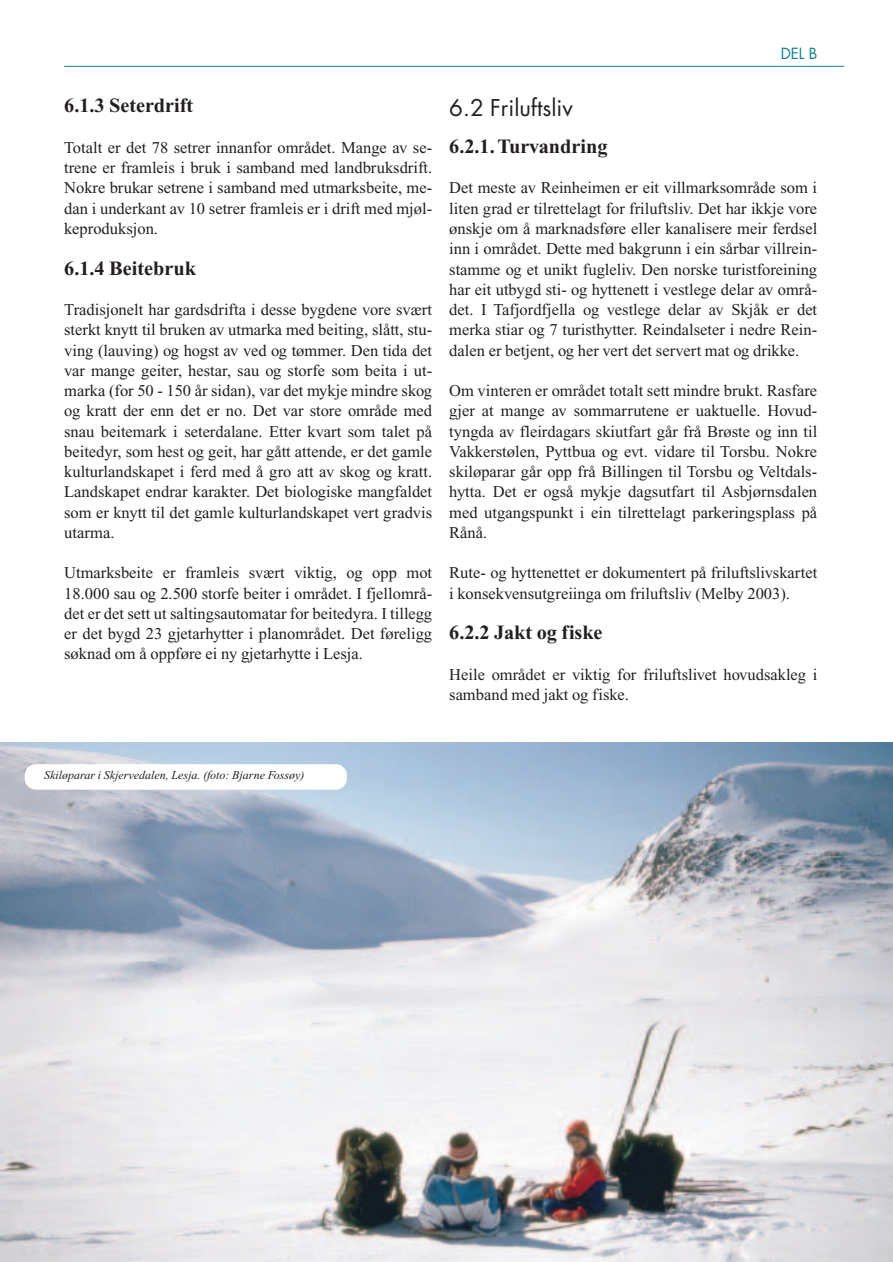
<style>
.page{position:relative;width:893px;height:1262px;background:#fff}
.page>*{position:absolute;margin:0;border:0;box-sizing:border-box;transform-origin:0 0}
.t1{font:22.5px "Futura";color:#231f20}
.t2{font:700 20.25px "Times";color:#231f20}
.t3{font:16.5px/20.2px "Times";color:#231f20;text-align:justify}
.t4{font:15px "Futura";color:#14818c}
.t5{font:italic 12px "Times";color:#231f20}
</style>
<div class="page">
<hr style="left:64px;top:66px;width:780px;height:1px;background:#14818c">
<img style="left:0;top:743px;width:892px;height:519px">
<div style="left:25px;top:764px;width:322px;height:25px;background:#fff;border-radius:11px"></div>
<p class="t2" style="left:64px;top:99px;width:131px">6.1.3 Seterdrift</p>
<p class="t3" style="left:64px;top:139px;width:369px">Totalt er det 78 setrer innanfor området. Mange av se&shy;trene er framleis i bruk i samband med landbruksdrift.<br>Nokre brukar setrene i samband med utmarksbeite, me&shy;dan i underkant av 10 setrer framleis er i drift med mjøl&shy;keproduksjon.</p>
<p class="t2" style="left:64px;top:261px;width:133px">6.1.4 Beitebruk</p>
<p class="t3" style="left:64px;top:301px;width:369px">Tradisjonelt har gardsdrifta i desse bygdene vore svært sterkt knytt til bruken av utmarka med beiting, slått, stu&shy;ving (lauving) og hogst av ved og tømmer. Den tida det var mange geiter, hestar, sau og storfe som beita i ut&shy;marka (for 50 - 150 år sidan), var det mykje mindre skog og kratt der enn det er no. Det var store område med snau beitemark i seterdalane. Etter kvart som talet på beitedyr, som hest og geit, har gått attende, er det gamle kulturlandskapet i ferd med å gro att av skog og kratt.<br>Landskapet endrar karakter. Det biologiske mangfaldet som er knytt til det gamle kulturlandskapet vert gradvis utarma.</p>
<p class="t3" style="left:64px;top:564px;width:369px">Utmarksbeite er framleis svært viktig, og opp mot 18.000 sau og 2.500 storfe beiter i området. I fjellområ&shy;det er det sett ut saltingsautomatar for beitedyra. I tillegg er det bygd 23 gjetarhytter i planområdet. Det føreligg søknad om å oppføre ei ny gjetarhytte i Lesja.</p>
<p class="t4" style="left:780px;top:47px;width:38px">DEL B</p>
<h1 class="t1" style="left:449px;top:97px;width:125px">6.2 Friluftsliv</h1>
<p class="t2" style="left:449px;top:139px;width:160px">6.2.1. Turvandring</p>
<p class="t3" style="left:449px;top:179px;width:369px">Det meste av Reinheimen er eit villmarksområde som i liten grad er tilrettelagt for friluftsliv. Det har ikkje vore ønskje om å marknadsføre eller kanalisere meir ferdsel inn i området. Dette med bakgrunn i ein sårbar villrein&shy;stamme og et unikt fugleliv. Den norske turistforeining har eit utbygd sti- og hyttenett i vestlege delar av områ&shy;det. I Tafjordfjella og vestlege delar av Skjåk er det merka stiar og 7 turisthytter. Reindalseter i nedre Rein&shy;dalen er betjent, og her vert det servert mat og drikke.</p>
<p class="t3" style="left:449px;top:382px;width:369px">Om vinteren er området totalt sett mindre brukt. Rasfare gjer at mange av sommarrutene er uaktuelle. Hovud&shy;tyngda av fleirdagars skiutfart går frå Brøste og inn til Vakkerstølen, Pyttbua og evt. vidare til Torsbu. Nokre skiløparar går opp frå Billingen til Torsbu og Veltdals&shy;hytta. Det er også mykje dagsutfart til Asbjørnsdalen med utgangspunkt i ein tilrettelagt parkeringsplass på Rånå.</p>
<p class="t3" style="left:449px;top:564px;width:369px">Rute- og hyttenettet er dokumentert på friluftslivskartet i konsekvensutgreiinga om friluftsliv (Melby 2003).</p>
<p class="t2" style="left:449px;top:625px;width:155px">6.2.2 Jakt og fiske</p>
<p class="t3" style="left:449px;top:665px;width:369px">Heile området er viktig for friluftslivet hovudsakleg i samband med jakt og fiske.</p>
<p class="t5" style="left:44px;top:771px;width:262px">Skiløparar i Skjervedalen, Lesja. (foto: Bjarne Fossøy)</p>
</div>
